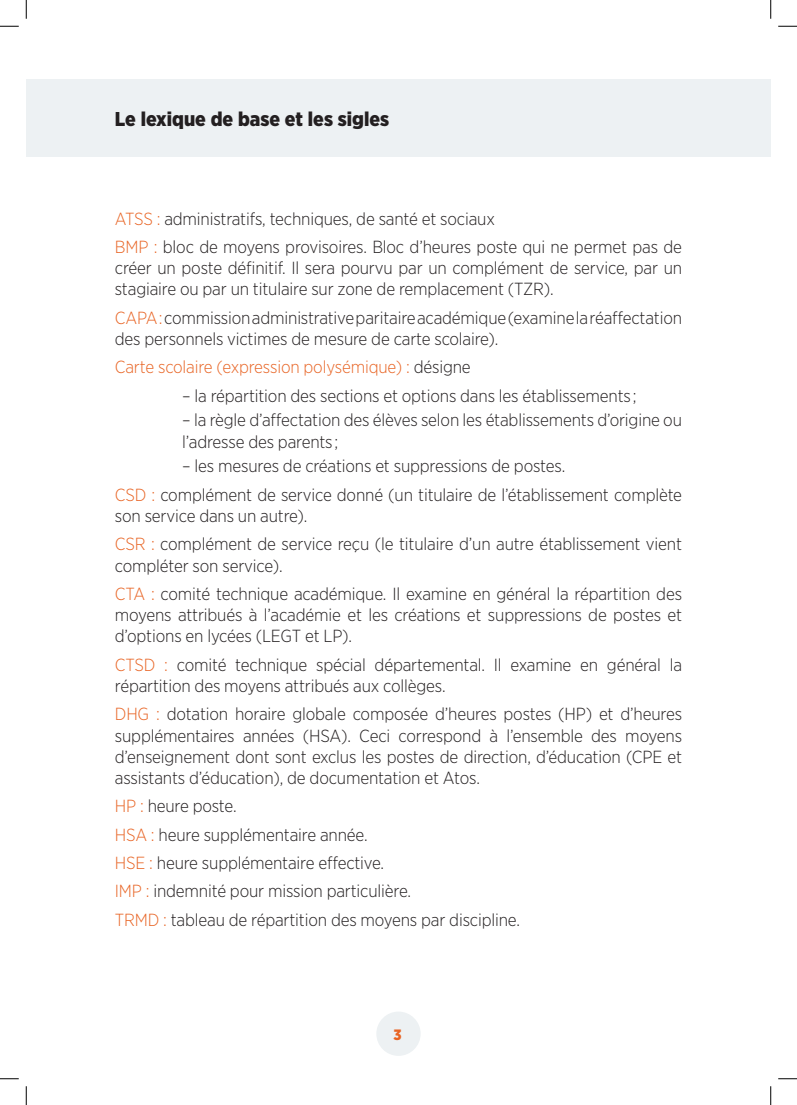
<style>
.page{position:relative;width:797px;height:1105px;background:#fff}
.page>*{position:absolute;margin:0;border:0;box-sizing:border-box;transform-origin:0 0}
.t1{font:900 20px "Gotham Narrow";color:#231f20}
.t2{font:300 17.5px/28.4px "Gotham Narrow";letter-spacing:-.01em;color:#231f20}
.t3{font:300 17.5px "Gotham Narrow";letter-spacing:-.01em;color:#e86424}
.t4{font:900 15px "Gotham Narrow";color:#e86424}
.s1{color:#e86424}
.s2{color:#231f20}
</style>
<div class="page">
<div style="left:376px;top:1011px;width:44px;height:45px;background:#edf1f3;border-radius:50%"></div>
<div style="left:26px;top:79px;width:744px;height:78px;background:#edf1f3"></div>
<svg style="left:0;top:25px;width:19px;height:2px"></svg>
<svg style="left:778px;top:25px;width:19px;height:2px"></svg>
<svg style="left:0;top:1078px;width:19px;height:1px"></svg>
<svg style="left:778px;top:1078px;width:19px;height:1px"></svg>
<svg style="left:25px;top:0;width:2px;height:19px"></svg>
<svg style="left:25px;top:1086px;width:2px;height:19px"></svg>
<svg style="left:770px;top:0;width:1px;height:19px"></svg>
<svg style="left:770px;top:1086px;width:1px;height:19px"></svg>
<p class="t1" style="left:115px;top:106px;width:276px">Le lexique de base et les sigles</p>
<p class="t2" style="left:115px;top:204px;width:568px"><span class="s1">ATSS :</span> administratifs, techniques, de santé et sociaux<br><span class="s1">BMP :</span> bloc de moyens provisoires. Bloc d’heures poste qui ne permet pas de</p>
<p class="t2" style="left:115px;top:257px;width:568px;line-height:21.2px">créer un poste définitif. Il sera pourvu par un complément de service, par un stagiaire ou par un titulaire sur zone de remplacement (TZR).</p>
<p class="t2" style="left:115px;top:306px;width:568px;line-height:21.2px"><span class="s1">CAPA :</span> commission administrative paritaire académique (examine la réaffectation des personnels victimes de mesure de carte scolaire).</p>
<p class="t3" style="left:115px;top:356px;width:357px">Carte scolaire (expression polysémique) : <span class="s2">désigne</span></p>
<p class="t2" style="left:182px;top:381px;width:456px">– la répartition des sections et options dans les établissements ;</p>
<p class="t2" style="left:182px;top:409px;width:501px;line-height:21.2px">– la règle d’affectation des élèves selon les établissements d’origine ou l’adresse des parents ;</p>
<p class="t2" style="left:115px;top:452px;width:568px;text-indent:67px">– les mesures de créations et suppressions de postes.<br><span class="s1">CSD :</span> complément de service donné (un titulaire de l’établissement complète</p>
<p class="t2" style="left:115px;top:501px;width:568px">son service dans un autre).<br><span class="s1">CSR :</span> complément de service reçu (le titulaire d’un autre établissement vient</p>
<p class="t2" style="left:115px;top:551px;width:568px">compléter son service).<br><span class="s1">CTA :</span> comité technique académique. Il examine en général la répartition des</p>
<p class="t2" style="left:115px;top:604px;width:568px;line-height:21.2px">moyens attribués à l’académie et les créations et suppressions de postes et d’options en lycées (LEGT et LP).</p>
<p class="t2" style="left:115px;top:654px;width:568px;line-height:21.2px"><span class="s1">CTSD :</span> comité technique spécial départemental. Il examine en général la répartition des moyens attribués aux collèges.</p>
<p class="t2" style="left:115px;top:703px;width:568px;line-height:21.2px;text-align:justify"><span class="s1">DHG :</span> dotation horaire globale composée d’heures postes (HP) et d’heures supplémentaires années (HSA). Ceci correspond à l’ensemble des moyens d’enseignement dont sont exclus les postes de direction, d’éducation (CPE et assistants d’éducation), de documentation et Atos.</p>
<p class="t2" style="left:115px;top:792px;width:406px"><span class="s1">HP :</span> heure poste.<br><span class="s1">HSA :</span> heure supplémentaire année.<br><span class="s1">HSE :</span> heure supplémentaire effective.<br><span class="s1">IMP :</span> indemnité pour mission particulière.<br><span class="s1">TRMD :</span> tableau de répartition des moyens par discipline.</p>
<p class="t4" style="left:393px;top:1024px;width:10px">3</p>
</div>
